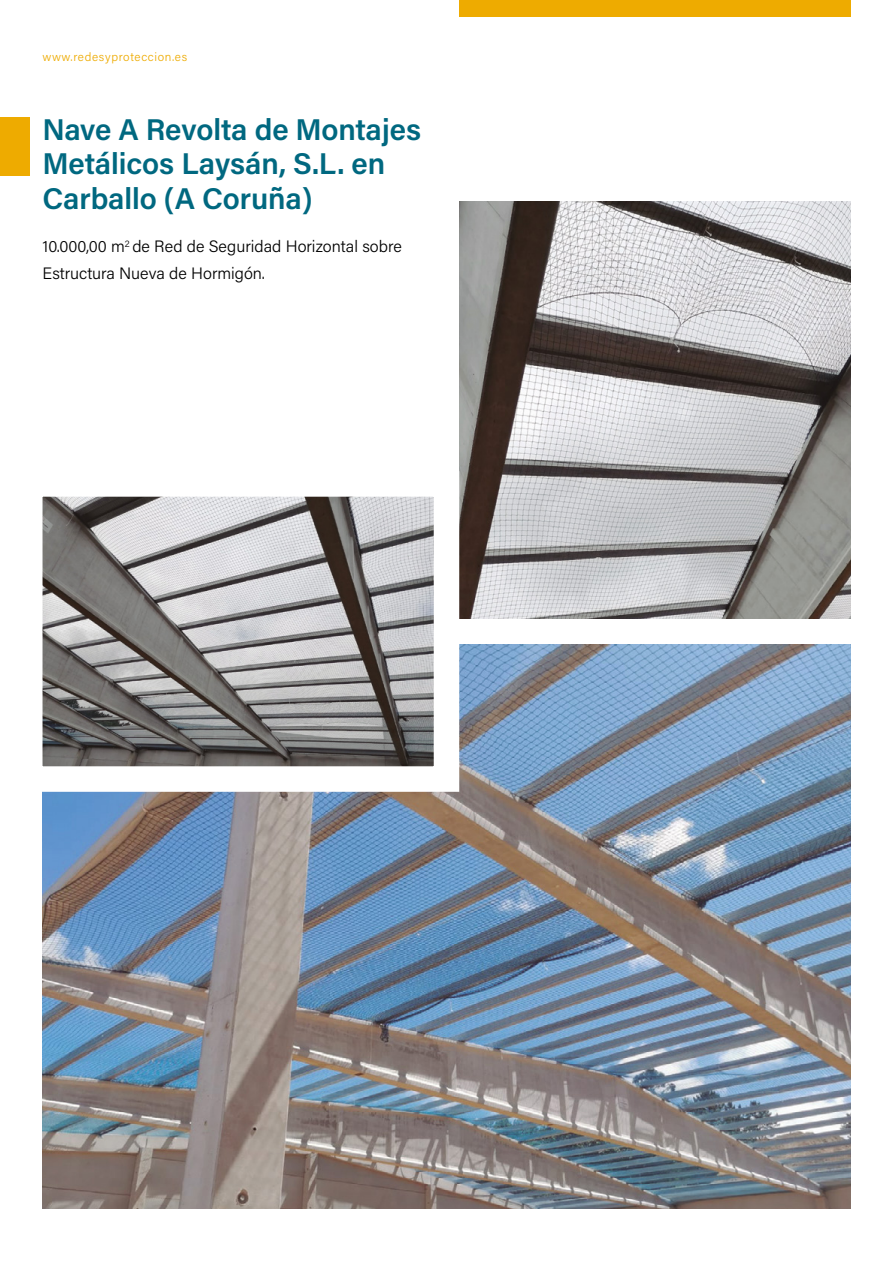
<style>
.page{position:relative;width:893px;height:1263px;background:#fff}
.page>*{position:absolute;margin:0;border:0;box-sizing:border-box;transform-origin:0 0}
.t1{font:30px/34.5px "Acumin Variable Concept";letter-spacing:.04em;color:#006880}
.t2{font:16.5px/27px "Acumin Variable Concept";letter-spacing:.01em;color:#000}
.t3{font:12px "Acumin Variable Concept";letter-spacing:.06em;color:#eeab00}
</style>
<div class="page">
<div style="left:0;top:118px;width:30px;height:58px;background:#eeab00"></div>
<div style="left:459px;top:0;width:391px;height:17px;background:#eeab00"></div>
<img style="left:43px;top:644px;width:807px;height:565px">
<img style="left:459px;top:201px;width:391px;height:418px">
<svg style="left:42px;top:458px;width:430px;height:346px"></svg>
<p class="t3" style="left:43px;top:48px;width:146px">www.redesyproteccion.es</p>
<h1 class="t1" style="left:43px;top:111px;width:378px">Nave A Revolta de Montajes<br>Metálicos Laysán, S.L. en<br>Carballo (A Coruña)</h1>
<p class="t2" style="left:43px;top:232px;width:361px">10.000,00 m<sup>2</sup> de Red de Seguridad Horizontal sobre<br>Estructura Nueva de Hormigón.</p>
</div>
